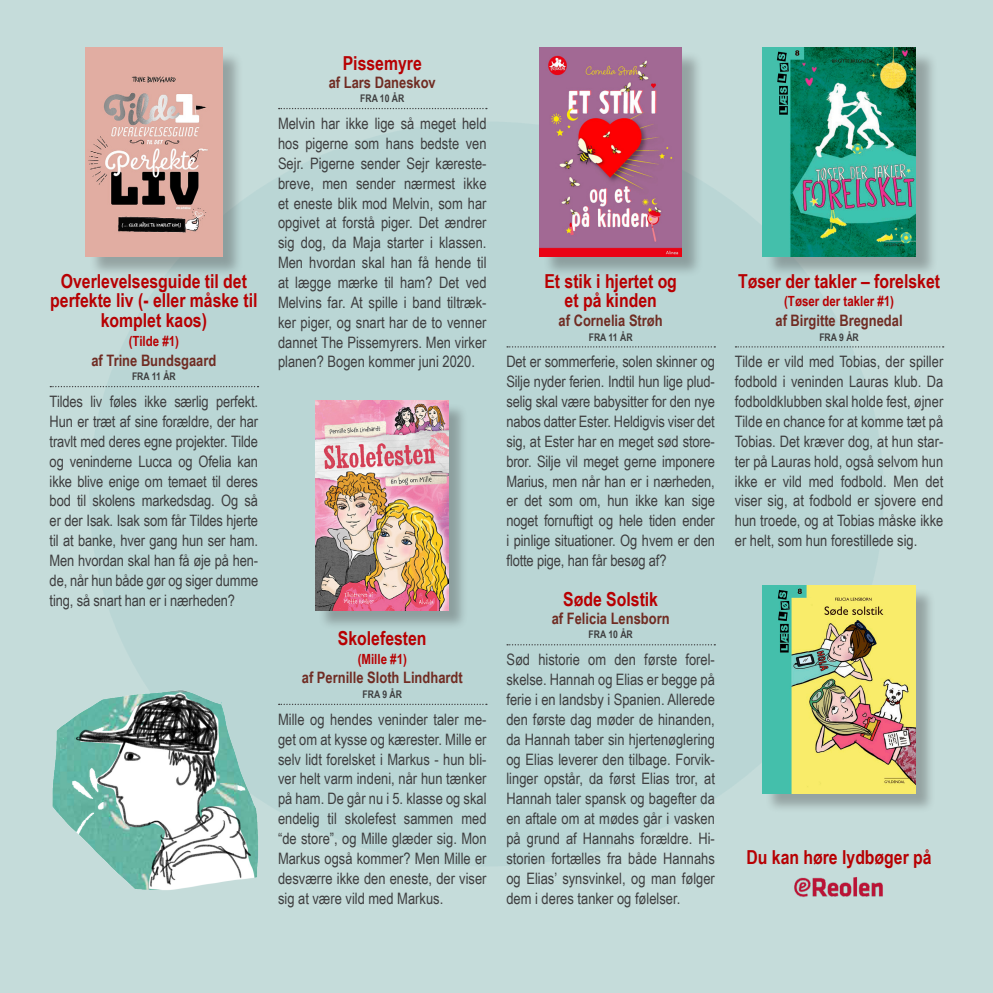
<style>
.page{position:relative;width:993px;height:993px;background:#fff}
.page>*{position:absolute;margin:0;border:0;box-sizing:border-box;transform-origin:0 0}
.titel{font:700 19.25px/19.2px "Arial Narrow";color:#b70002;text-align:center}
.brød{font:15.75px/19.8px "Arial Narrow";color:#3e3e3f;text-align:justify}
.forfatter{font:700 15.75px "Arial Narrow";color:#702c23}
.titel_kopi{font:700 14px "Arial Narrow";color:#b70002}
.forlag{font:700 10.5px "Arial Narrow";color:#3e3e3f}
</style>
<div class="page">
<div style="left:0;top:0;width:992px;height:992px;background:#c5dcda"></div>
<div style="left:89px;top:121px;width:794px;height:745px;background:#bad6d5;border-radius:50%"></div>
<img style="left:52px;top:690px;width:230px;height:200px">
<img style="left:794px;top:877px;width:89px;height:20px">
<div style="left:764px;top:587px;width:171px;height:226px;background:#231f20;opacity:.3"></div>
<img style="left:762px;top:585px;width:153px;height:208px">
<svg style="left:50px;top:386px;width:208px;height:1px"></svg>
<div style="left:88px;top:50px;width:156px;height:228px;background:#231f20;opacity:.3"></div>
<img style="left:86px;top:48px;width:136px;height:208px">
<svg style="left:278px;top:108px;width:208px;height:1px"></svg>
<svg style="left:278px;top:703px;width:208px;height:1px"></svg>
<div style="left:318px;top:402px;width:150px;height:228px;background:#231f20;opacity:.3"></div>
<img style="left:316px;top:400px;width:132px;height:210px">
<svg style="left:507px;top:346px;width:208px;height:1px"></svg>
<svg style="left:507px;top:644px;width:208px;height:1px"></svg>
<div style="left:542px;top:50px;width:161px;height:228px;background:#231f20;opacity:.3"></div>
<img style="left:539px;top:48px;width:142px;height:208px">
<svg style="left:735px;top:346px;width:208px;height:1px"></svg>
<div style="left:764px;top:50px;width:173px;height:228px;background:#231f20;opacity:.3"></div>
<img style="left:762px;top:48px;width:153px;height:208px">
<h2 class="titel" style="left:50px;top:270px;width:209px">Overlevelsesguide til det perfekte liv (- eller måske til komplet kaos)</h2>
<h2 class="titel_kopi" style="left:129px;top:330px;width:52px">(Tilde #1)</h2>
<h2 class="forfatter" style="left:91px;top:348px;width:126px">af Trine Bundsgaard</h2>
<p class="forlag" style="left:132px;top:368px;width:45px">FRA 11 ÅR</p>
<p class="brød" style="left:50px;top:391px;width:210px">Tildes liv føles ikke særlig perfekt.<br>Hun er træt af sine forældre, der har travlt med deres egne projekter. Tilde og veninderne Lucca og Ofelia kan ikke blive enige om temaet til deres bod til skolens markedsdag. Og så er der Isak. Isak som får Tildes hjerte til at banke, hver gang hun ser ham.<br>Men hvordan skal han få øje på hen&shy;de, når hun både gør og siger dumme ting, så snart han er i nærheden?</p>
<h2 class="titel" style="left:342px;top:52px;width:80px">Pissemyre</h2>
<h2 class="forfatter" style="left:328px;top:70px;width:108px">af Lars Daneskov</h2>
<p class="forlag" style="left:360px;top:90px;width:46px">FRA 10 ÅR</p>
<p class="brød" style="left:278px;top:113px;width:210px">Melvin har ikke lige så meget held hos pigerne som hans bedste ven Sejr. Pigerne sender Sejr kæreste&shy;breve, men sender nærmest ikke et eneste blik mod Melvin, som har opgivet at forstå piger. Det ændrer sig dog, da Maja starter i klassen.<br>Men hvordan skal han få hende til at lægge mærke til ham? Det ved Melvins far. At spille i band tiltræk&shy;ker piger, og snart har de to venner dannet The Pissemyrers. Men virker planen? Bogen kommer juni 2020.</p>
<h2 class="titel" style="left:338px;top:628px;width:90px">Skolefesten</h2>
<h2 class="titel_kopi" style="left:357px;top:647px;width:51px">(Mille #1)</h2>
<h2 class="forfatter" style="left:302px;top:665px;width:162px">af Pernille Sloth Lindhardt</h2>
<p class="forlag" style="left:362px;top:686px;width:41px">FRA 9 ÅR</p>
<p class="brød" style="left:278px;top:708px;width:210px">Mille og hendes veninder taler me&shy;get om at kysse og kærester. Mille er selv lidt forelsket i Markus - hun bli&shy;ver helt varm indeni, når hun tænker på ham. De går nu i 5. klasse og skal endelig til skolefest sammen med “de store”, og Mille glæder sig. Mon Markus også kommer? Men Mille er desværre ikke den eneste, der viser sig at være vild med Markus.</p>
<h2 class="titel" style="left:544px;top:270px;width:134px">Et stik i hjertet og et på kinden</h2>
<h2 class="forfatter" style="left:558px;top:308px;width:106px">af Cornelia Strøh</h2>
<p class="forlag" style="left:588px;top:329px;width:45px">FRA 11 ÅR</p>
<p class="brød" style="left:506px;top:351px;width:210px">Det er sommerferie, solen skinner og Silje nyder ferien. Indtil hun lige plud&shy;selig skal være babysitter for den nye nabos datter Ester. Heldigvis viser det sig, at Ester har en meget sød store&shy;bror. Silje vil meget gerne imponere Marius, men når han er i nærheden, er det som om, hun ikke kan sige noget fornuftigt og hele tiden ender i pinlige situationer. Og hvem er den flotte pige, han får besøg af?</p>
<h2 class="titel" style="left:563px;top:588px;width:96px">Søde Solstik</h2>
<h2 class="forfatter" style="left:551px;top:606px;width:119px">af Felicia Lensborn</h2>
<p class="forlag" style="left:588px;top:626px;width:46px">FRA 10 ÅR</p>
<p class="brød" style="left:506px;top:649px;width:210px">Sød historie om den første forel&shy;skelse. Hannah og Elias er begge på ferie i en landsby i Spanien. Allerede den første dag møder de hinanden, da Hannah taber sin hjertenøglering og Elias leverer den tilbage. Forvik&shy;linger opstår, da først Elias tror, at Hannah taler spansk og bagefter da en aftale om at mødes går i vasken på grund af Hannahs forældre. Hi&shy;storien fortælles fra både Hannahs og Elias’ synsvinkel, og man følger dem i deres tanker og følelser.</p>
<h2 class="titel" style="left:737px;top:270px;width:203px">Tøser der takler – forelsket</h2>
<h2 class="titel_kopi" style="left:783px;top:290px;width:111px">(Tøser der takler #1)</h2>
<h2 class="forfatter" style="left:775px;top:308px;width:129px">af Birgitte Bregnedal</h2>
<p class="forlag" style="left:819px;top:329px;width:41px">FRA 9 ÅR</p>
<p class="brød" style="left:734px;top:351px;width:210px">Tilde er vild med Tobias, der spiller fodbold i veninden Lauras klub. Da fodboldklubben skal holde fest, øjner Tilde en chance for at komme tæt på Tobias. Det kræver dog, at hun star&shy;ter på Lauras hold, også selvom hun ikke er vild med fodbold. Men det viser sig, at fodbold er sjovere end hun troede, og at Tobias måske ikke er helt, som hun forestillede sig.</p>
<p class="titel" style="left:746px;top:846px;width:187px">Du kan høre lydbøger på</p>
</div>
